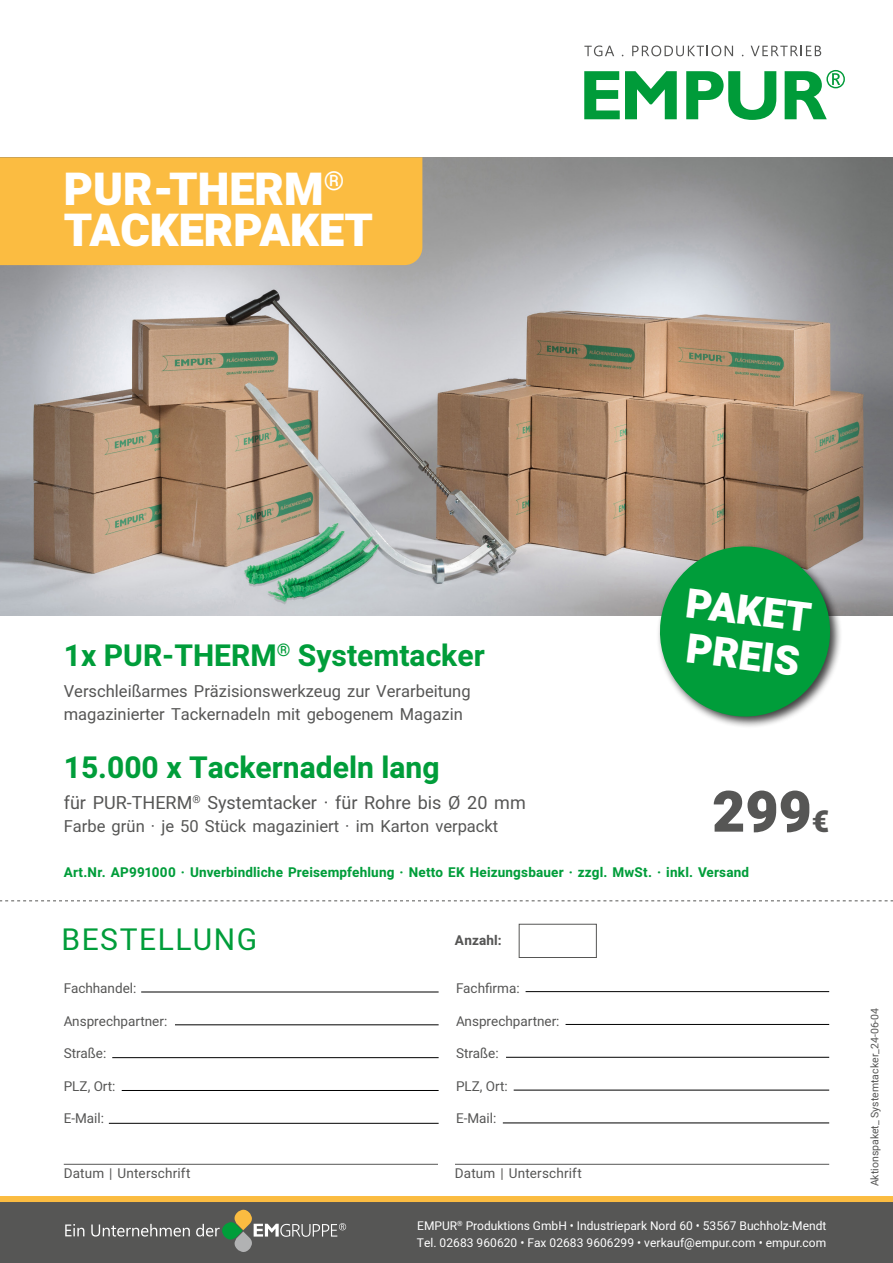
<style>
.page{position:relative;width:893px;height:1263px;background:#fff}
.page>*{position:absolute;margin:0;border:0;box-sizing:border-box;transform-origin:0 0}
.t1{font:900 57px "Heebo";color:#565655}
.t2{font:900 45px/42px "Heebo";color:#fff}
.t3{font:900 40.5px/45.2px "Heebo";color:#fff}
.t4{font:700 30px "Heebo";color:#009d3a}
.t5{font:30px "Heebo";letter-spacing:.05em;color:#009d3a}
.t6{font:18px "Heebo";color:#565655}
.t7{font:16.5px/22.5px "Heebo";color:#565655}
.t8{font:13.5px "Heebo";color:#565655}
.t9{font:700 13.5px "Heebo";letter-spacing:.01em;color:#009d3a}
.t10{font:700 13.5px "Heebo";letter-spacing:.01em;color:#565655}
.t11{font:12px/16.5px "Heebo";color:#fff}
.t12{font:10.5px "Heebo";color:#565655}
.s1{font-size:30px}
</style>
<div class="page">
<div style="left:0;top:1198px;width:893px;height:65px;background:#565655"></div>
<div style="left:0;top:1196px;width:893px;height:6px;background:#fbbc41"></div>
<svg style="left:65px;top:1224px;width:19px;height:12px"></svg>
<svg style="left:91px;top:1224px;width:99px;height:12px"></svg>
<svg style="left:196px;top:1209px;width:150px;height:43px"></svg>
<svg style="left:584px;top:45px;width:30px;height:11px"></svg>
<svg style="left:632px;top:45px;width:101px;height:11px"></svg>
<svg style="left:751px;top:46px;width:70px;height:10px"></svg>
<svg style="left:584px;top:71px;width:93px;height:48px"></svg>
<svg style="left:686px;top:71px;width:90px;height:49px"></svg>
<svg style="left:785px;top:70px;width:60px;height:49px"></svg>
<img style="left:0;top:157px;width:893px;height:459px">
<svg style="left:0;top:900px;width:893px;height:1px"></svg>
<div style="left:519px;top:924px;width:78px;height:34px;border:1px solid #565655"></div>
<hr style="left:455px;top:1164px;width:374px;height:1px;background:#565655">
<hr style="left:64px;top:1164px;width:374px;height:1px;background:#565655">
<hr style="left:503px;top:1122px;width:326px;height:1px;background:#000">
<hr style="left:514px;top:1090px;width:315px;height:1px;background:#000">
<hr style="left:506px;top:1057px;width:323px;height:1px;background:#000">
<hr style="left:566px;top:1024px;width:263px;height:1px;background:#000">
<hr style="left:526px;top:991px;width:303px;height:1px;background:#000">
<hr style="left:109px;top:1123px;width:330px;height:1px;background:#000">
<hr style="left:122px;top:1090px;width:317px;height:1px;background:#000">
<hr style="left:112px;top:1057px;width:327px;height:1px;background:#000">
<hr style="left:175px;top:1024px;width:264px;height:1px;background:#000">
<hr style="left:141px;top:991px;width:298px;height:1px;background:#000">
<div style="left:0;top:157px;width:422px;height:108px;background:#fbbc41"></div>
<div style="left:656px;top:543px;width:186px;height:186px;background:#000;opacity:.75"></div>
<svg style="left:655px;top:541px;width:180px;height:181px"></svg>
<h2 class="t2" style="left:64px;top:169px;width:311px">PUR-THERM<sup>®<br></sup>TACKERPAKET</h2>
<h3 class="t3" style="left:689px;top:582px;width:127px;rotate:7deg">PAKET<br>PREIS</h3>
<h3 class="t4" style="left:64px;top:635px;width:422px">1x PUR-THERM<sup>®</sup> Systemtacker</h3>
<p class="t7" style="left:64px;top:680px;width:408px">Verschleißarmes Präzisionswerkzeug zur Verarbeitung magazinierter Tackernadeln mit gebogenem Magazin</p>
<h3 class="t4" style="left:64px;top:747px;width:377px">15.000 x Tackernadeln lang</h3>
<p class="t6" style="left:64px;top:790px;width:463px">für PUR-THERM<sup>®</sup> Systemtacker · für Rohre bis Ø 20 mm</p>
<p class="t7" style="left:64px;top:814px;width:436px">Farbe grün · je 50 Stück magaziniert · im Karton verpackt</p>
<h1 class="t1" style="left:712px;top:772px;width:118px">299<span class="s1">€</span></h1>
<p class="t9" style="left:64px;top:862px;width:687px">Art.Nr. AP991000 · Unverbindliche Preisempfehlung · Netto EK Heizungsbauer · zzgl. MwSt. · inkl. Versand</p>
<h3 class="t5" style="left:62px;top:918px;width:197px">BESTELLUNG</h3>
<p class="t8" style="left:64px;top:979px;width:74px">Fachhandel:</p>
<p class="t8" style="left:64px;top:1011px;width:105px">Ansprechpartner:</p>
<p class="t8" style="left:64px;top:1044px;width:44px">Straße:</p>
<p class="t8" style="left:64px;top:1076px;width:53px">PLZ, Ort:</p>
<p class="t8" style="left:64px;top:1109px;width:42px">E-Mail:</p>
<p class="t8" style="left:64px;top:1164px;width:128px">Datum | Unterschrift</p>
<p class="t10" style="left:455px;top:931px;width:48px">Anzahl:</p>
<p class="t8" style="left:456px;top:979px;width:65px">Fachfirma:</p>
<p class="t8" style="left:456px;top:1011px;width:105px">Ansprechpartner:</p>
<p class="t8" style="left:456px;top:1044px;width:44px">Straße:</p>
<p class="t8" style="left:456px;top:1076px;width:53px">PLZ, Ort:</p>
<p class="t8" style="left:456px;top:1109px;width:42px">E-Mail:</p>
<p class="t8" style="left:455px;top:1164px;width:128px">Datum | Unterschrift</p>
<p class="t11" style="left:417px;top:1218px;width:411px">EMPUR<sup>®</sup> Produktions GmbH • Industriepark Nord 60 • 53567 Buchholz-Mendt<br>Tel. 02683 960620 • Fax 02683 9606299 • verkauf@empur.com • empur.com</p>
<p class="t12" style="left:867px;top:1186px;width:180px;rotate:-90deg">Aktionspaket_ Systemtacker_24-06-04</p>
</div>
